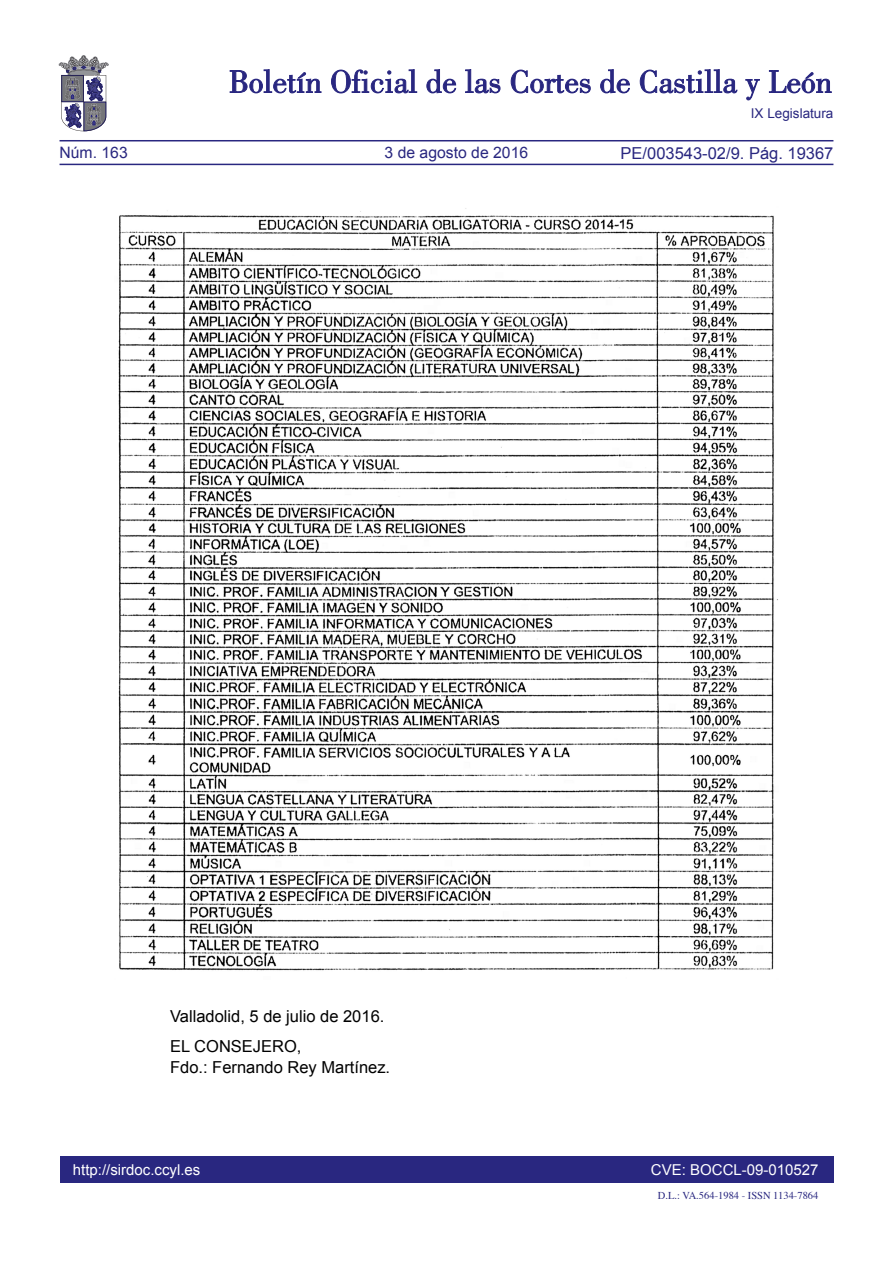
<style>
.page{position:relative;width:893px;height:1263px;background:#fff}
.page>*{position:absolute;margin:0;border:0;box-sizing:border-box;transform-origin:0 0}
.firma{font:16.5px/21px "Arial";color:#000}
.valladolid{font:16.5px "Arial";color:#000}
.t1{font:16.5px "Arial";color:#292780}
.t2{font:15.75px "Arial";color:#292780}
.t3{font:15px "Arial";color:#fff}
.t4{font:13.5px "Arial";color:#292780}
.t5{font:10.5px "Times";color:#292780}
</style>
<div class="page">
<div style="left:60px;top:1157px;width:773px;height:26px;background:#292780"></div>
<hr style="left:60px;top:164px;width:773px;height:1px;background:#292780">
<hr style="left:60px;top:140px;width:773px;height:1px;background:#292780">
<svg style="left:230px;top:69px;width:91px;height:24px"></svg>
<svg style="left:331px;top:69px;width:86px;height:24px"></svg>
<svg style="left:426px;top:69px;width:30px;height:24px"></svg>
<svg style="left:465px;top:69px;width:35px;height:24px"></svg>
<svg style="left:511px;top:70px;width:80px;height:23px"></svg>
<svg style="left:600px;top:69px;width:30px;height:24px"></svg>
<svg style="left:640px;top:69px;width:97px;height:24px"></svg>
<svg style="left:745px;top:79px;width:15px;height:21px"></svg>
<svg style="left:769px;top:70px;width:62px;height:23px"></svg>
<svg style="left:59px;top:55px;width:49px;height:76px"></svg>
<img style="left:118px;top:208px;width:660px;height:763px">
<p class="t2" style="left:60px;top:142px;width:70px">Núm. 163</p>
<p class="t2" style="left:385px;top:142px;width:145px">3 de agosto de 2016</p>
<p class="t4" style="left:751px;top:105px;width:84px">IX Legislatura</p>
<p class="t1" style="left:621px;top:142px;width:214px">PE/003543-02/9. Pág. 19367</p>
<p class="valladolid" style="left:170px;top:1006px;width:216px">Valladolid, 5 de julio de 2016.</p>
<p class="firma" style="left:170px;top:1036px;width:222px">EL CONSEJERO,<br>Fdo.: Fernando Rey Martínez.</p>
<p class="t3" style="left:73px;top:1159px;width:129px">http://sirdoc.ccyl.es</p>
<p class="t3" style="left:651px;top:1159px;width:169px">CVE: BOCCL-09-010527</p>
<p class="t5" style="left:658px;top:1185px;width:162px">D.L.: VA.564-1984 - ISSN 1134-7864</p>
</div>
